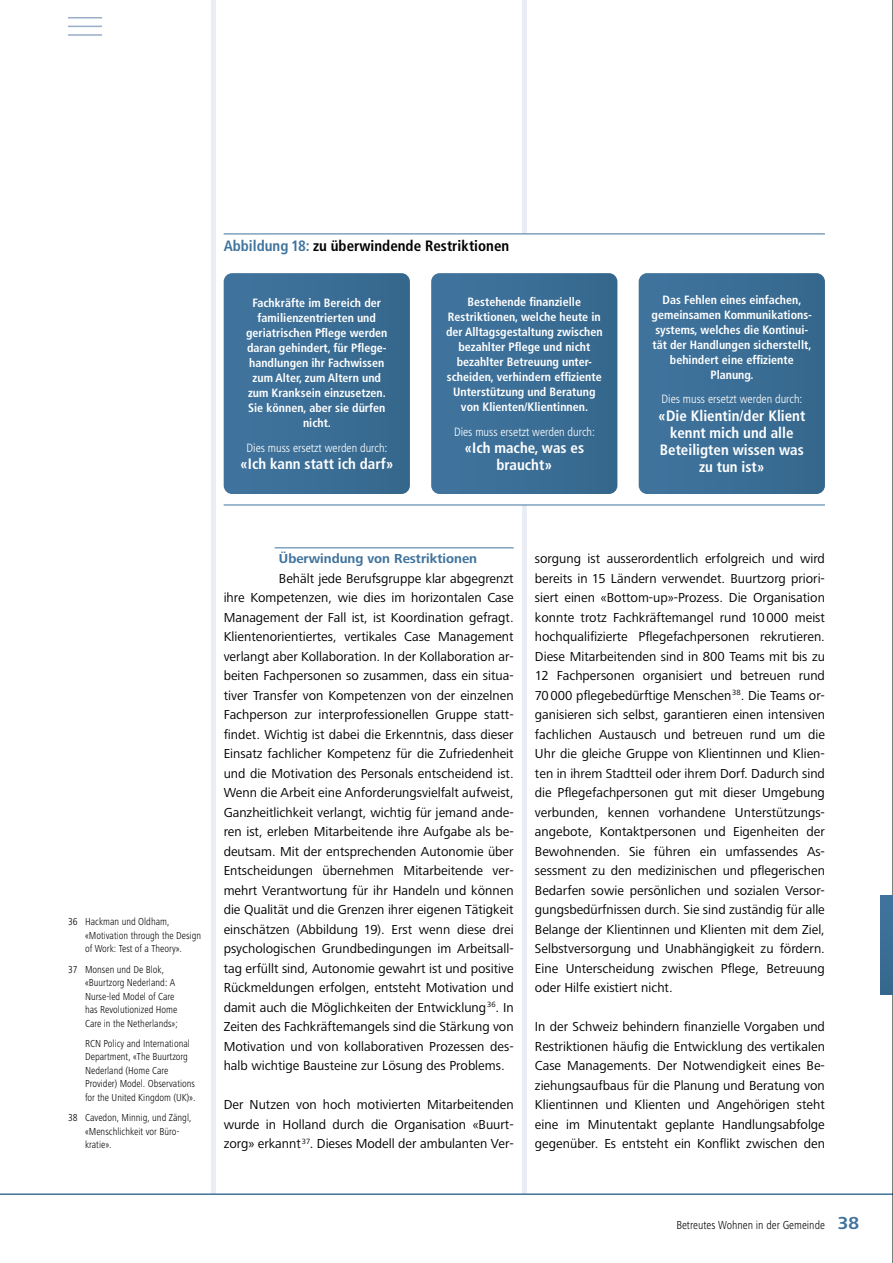
<style>
.page{position:relative;width:893px;height:1263px;background:#fff}
.page>*{position:absolute;margin:0;border:0;box-sizing:border-box;transform-origin:0 0}
.Grafik_Beschriftung{font:700 condensed 15px/17.2px "Frutiger LT";color:#fff;text-align:center}
.Titel_Grafiken_NEU{font:700 condensed 15px "Frutiger LT";color:#000}
.body_text_frutiger{font:13.5px/19.5px "Frutiger Next LT";color:#000;text-align:justify}
.Subhead_klein{font:700 13.5px "Frutiger Next LT";color:#3f739d}
.Grafik_Beschriftung-2{font:700 condensed 12px/15px "Frutiger LT";color:#fff;text-align:center}
.Grafik_Beschriftung-3{font:300 condensed 12px "Frutiger LT";color:#fff}
.t1{font:300 condensed 12px "Frutiger Next LT";color:#000}
.Footnote{font:300 condensed 10.5px/13.5px "Frutiger Next LT";color:#000}
.s1{color:#3f739d}
.s2{font-weight:700;font-stretch:normal;font-size:18px;color:#3f739d}
</style>
<div class="page">
<hr style="left:522px;top:0;width:4px;height:1194px;background:#eaedf4">
<hr style="left:211px;top:0;width:4px;height:1194px;background:#eaedf4">
<hr style="left:0;top:1193px;width:893px;height:2px;background:#3f739d">
<hr style="left:892px;top:0;width:1px;height:1263px;background:#000">
<hr style="left:68px;top:17px;width:34px;height:2px;background:#9aadc9">
<hr style="left:68px;top:26px;width:34px;height:1px;background:#9aadc9">
<hr style="left:68px;top:34px;width:34px;height:2px;background:#9aadc9">
<div style="left:880px;top:895px;width:13px;height:99px;background:#3b6f96"></div>
<hr style="left:275px;top:547px;width:239px;height:1px;background:#3f739d">
<div style="left:224px;top:234px;width:601px;height:271px;background:#fff"></div>
<hr style="left:224px;top:505px;width:601px;height:1px;background:#3f739d">
<svg style="left:224px;top:273px;width:186px;height:221px;background:#3b6e95"></svg>
<svg style="left:431px;top:273px;width:186px;height:221px;background:#3b6e96"></svg>
<svg style="left:639px;top:273px;width:186px;height:221px;background:#3b6e95"></svg>
<hr style="left:224px;top:234px;width:601px;height:1px;background:#3f739d">
<p class="Titel_Grafiken_NEU" style="left:224px;top:237px;width:287px"><span class="s1">Abbildung 18:</span> zu überwindende Restriktionen</p>
<p class="Grafik_Beschriftung-2" style="left:246px;top:295px;width:143px">Fachkräfte im Bereich der familienzentrierten und geriatrischen Pflege werden daran gehindert, für Pflege&shy;handlungen ihr Fachwissen zum Alter, zum Altern und zum Kranksein einzusetzen.<br>Sie können, aber sie dürfen nicht.</p>
<p class="Grafik_Beschriftung-3" style="left:247px;top:441px;width:142px">Dies muss ersetzt werden durch:</p>
<p class="Grafik_Beschriftung" style="left:240px;top:455px;width:155px">«Ich kann statt ich darf»</p>
<p class="Grafik_Beschriftung-2" style="left:446px;top:294px;width:158px">Bestehende finanzielle<br>Restriktionen, welche heute in der Alltagsgestaltung zwischen bezahlter Pflege und nicht bezahlter Betreuung unter&shy;scheiden, verhindern effiziente<br>Unterstützung und Beratung von Klienten/Klientinnen.</p>
<p class="Grafik_Beschriftung-3" style="left:454px;top:425px;width:142px">Dies muss ersetzt werden durch:</p>
<p class="Grafik_Beschriftung" style="left:464px;top:439px;width:121px">«Ich mache, was es braucht»</p>
<p class="Grafik_Beschriftung-2" style="left:652px;top:292px;width:162px">Das Fehlen eines einfachen, gemeinsamen Kommunikations&shy;systems, welches die Kontinui&shy;tät der Handlungen sicherstellt, behindert eine effiziente<br>Planung.</p>
<p class="Grafik_Beschriftung-3" style="left:662px;top:392px;width:142px">Dies muss ersetzt werden durch:</p>
<p class="Grafik_Beschriftung" style="left:658px;top:407px;width:149px">«Die Klientin/der Klient kennt mich und alle<br>Beteiligten wissen was zu tun ist»</p>
<p class="Footnote" style="left:85px;top:915px;width:118px;text-indent:-17px">36 Hackman und Oldham, «Motivation through the Design of Work: Test of a Theory».</p>
<p class="Footnote" style="left:85px;top:962px;width:94px;text-indent:-17px">37 Monsen und De Blok, «Buurtzorg Nederland: A<br>Nurse-led Model of Care has Revolutionized Home<br>Care in the Netherlands»;</p>
<p class="Footnote" style="left:85px;top:1037px;width:112px">RCN Policy and International<br>Department, «The Buurtzorg<br>Nederland (Home Care<br>Provider) Model. Observations for the United Kingdom (UK)».</p>
<p class="Footnote" style="left:85px;top:1111px;width:108px;text-indent:-17px">38 Cavedon, Minnig, und Zängl, «Menschlichkeit vor Büro&shy;kratie».</p>
<p class="Subhead_klein" style="left:279px;top:551px;width:200px">Überwindung von Restriktionen</p>
<p class="body_text_frutiger" style="left:224px;top:568px;width:292px;text-indent:55px">Behält jede Berufsgruppe klar abgegrenzt ihre Kompetenzen, wie dies im horizontalen Case Management der Fall ist, ist Koordination gefragt.<br>Klientenorientiertes, vertikales Case Management verlangt aber Kollaboration. In der Kollaboration ar&shy;beiten Fachpersonen so zusammen, dass ein situa&shy;tiver Transfer von Kompetenzen von der einzelnen Fachperson zur interprofessionellen Gruppe statt&shy;findet. Wichtig ist dabei die Erkenntnis, dass dieser Einsatz fachlicher Kompetenz für die Zufriedenheit und die Motivation des Personals entscheidend ist.<br>Wenn die Arbeit eine Anforderungsvielfalt aufweist, Ganzheitlichkeit verlangt, wichtig für jemand ande&shy;ren ist, erleben Mitarbeitende ihre Aufgabe als be&shy;deutsam. Mit der entsprechenden Autonomie über Entscheidungen übernehmen Mitarbeitende ver&shy;mehrt Verantwortung für ihr Handeln und können die Qualität und die Grenzen ihrer eigenen Tätigkeit einschätzen (Abbildung 19). Erst wenn diese drei psychologischen Grundbedingungen im Arbeitsall&shy;tag erfüllt sind, Autonomie gewahrt ist und positive Rückmeldungen erfolgen, entsteht Motivation und damit auch die Möglichkeiten der Entwicklung<sup>36</sup>. In Zeiten des Fachkräftemangels sind die Stärkung von Motivation und von kollaborativen Prozessen des&shy;halb wichtige Bausteine zur Lösung des Problems.</p>
<p class="body_text_frutiger" style="left:224px;top:1095px;width:292px">Der Nutzen von hoch motivierten Mitarbeitenden wurde in Holland durch die Organisation «Buurt&shy;zorg» erkannt<sup>37</sup>. Dieses Modell der ambulanten Ver-</p>
<p class="body_text_frutiger" style="left:535px;top:549px;width:292px">sorgung ist ausserordentlich erfolgreich und wird bereits in 15 Ländern verwendet. Buurtzorg priori&shy;siert einen «Bottom-up»-Prozess. Die Organisation konnte trotz Fachkräftemangel rund 10000 meist hochqualifizierte Pflegefachpersonen rekrutieren.<br>Diese Mitarbeitenden sind in 800 Teams mit bis zu 12 Fachpersonen organisiert und betreuen rund 70000 pflegebedürftige Menschen<sup>38</sup>. Die Teams or&shy;ganisieren sich selbst, garantieren einen intensiven fachlichen Austausch und betreuen rund um die Uhr die gleiche Gruppe von Klientinnen und Klien&shy;ten in ihrem Stadtteil oder ihrem Dorf. Dadurch sind die Pflegefachpersonen gut mit dieser Umgebung verbunden, kennen vorhandene Unterstützungs&shy;angebote, Kontaktpersonen und Eigenheiten der Bewohnenden. Sie führen ein umfassendes As&shy;sessment zu den medizinischen und pflegerischen Bedarfen sowie persönlichen und sozialen Versor&shy;gungsbedürfnissen durch. Sie sind zuständig für alle Belange der Klientinnen und Klienten mit dem Ziel, Selbstversorgung und Unabhängigkeit zu fördern.<br>Eine Unterscheidung zwischen Pflege, Betreuung oder Hilfe existiert nicht.</p>
<p class="body_text_frutiger" style="left:535px;top:1017px;width:291px">In der Schweiz behindern finanzielle Vorgaben und Restriktionen häufig die Entwicklung des vertikalen Case Managements. Der Notwendigkeit eines Be&shy;ziehungsaufbaus für die Planung und Beratung von Klientinnen und Klienten und Angehörigen steht eine im Minutentakt geplante Handlungsabfolge gegenüber. Es entsteht ein Konflikt zwischen den</p>
<p class="t1" style="left:676px;top:1218px;width:184px">Betreutes Wohnen in der Gemeinde <span class="s2">38</span></p>
</div>
